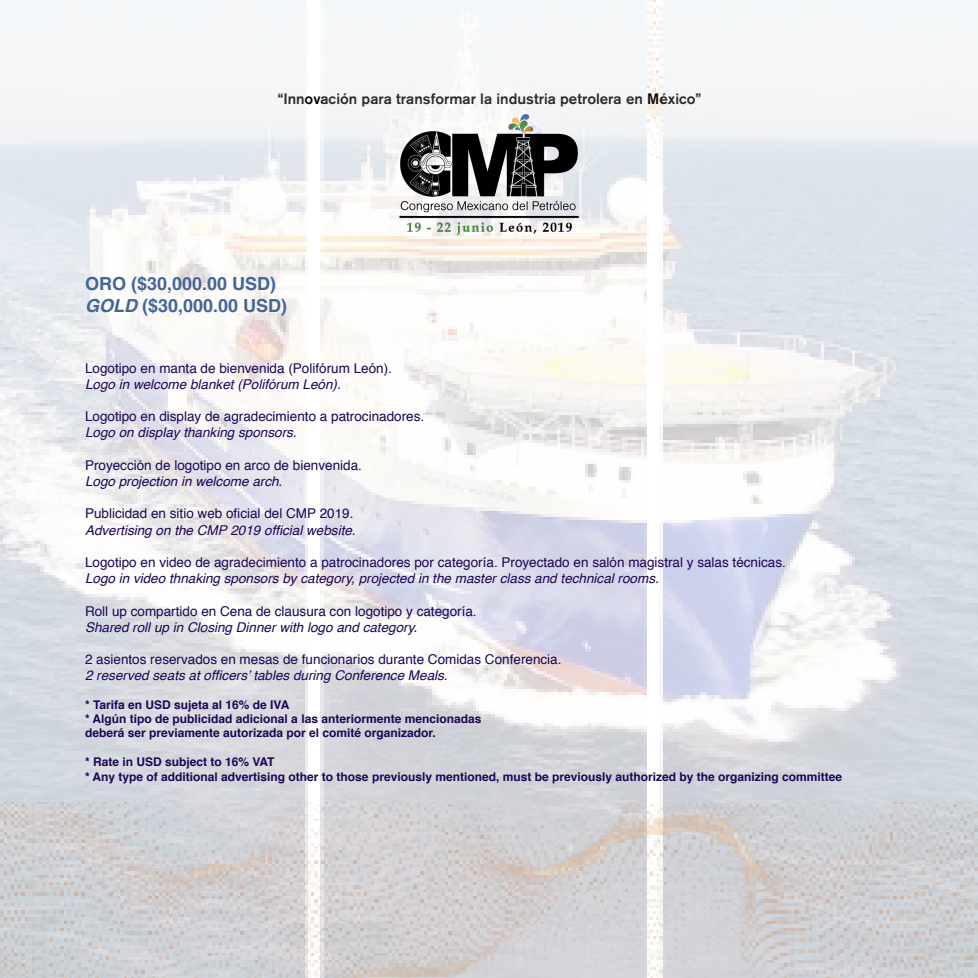
<style>
.page{position:relative;width:978px;height:978px;background:#fff}
.page>*{position:absolute;margin:0;border:0;box-sizing:border-box;transform-origin:0 0}
.t1{font:700 18px "Helvetica";color:#446597}
.t2{font:500 15px "Akzidenz Grotesk BQ";color:#000}
.t3{font:13.5px "Helvetica";color:#1d0556}
.t4{font:italic 13.5px "Helvetica";color:#1d0556}
.t5{font:700 12px "Helvetica";color:#1d0556}
.s1{font-style:italic}
</style>
<div class="page">
<img style="left:0;top:0;width:978px;height:803px">
<img style="left:378px;top:112px;width:222px;height:126px">
<img style="left:0;top:803px;width:978px;height:175px">
<p class="t2" style="left:278px;top:90px;width:425px">“Innovación para transformar la industria petrolera en México”</p>
<p class="t1" style="left:85px;top:270px;width:193px">ORO ($30,000.00 USD)</p>
<p class="t1" style="left:85px;top:291px;width:204px"><span class="s1">GOLD</span> ($30,000.00 USD)</p>
<p class="t3" style="left:85px;top:357px;width:308px">Logotipo en manta de bienvenida (Polifórum León).</p>
<p class="t4" style="left:85px;top:373px;width:257px">Logo in welcome blanket (Polifórum León).</p>
<p class="t3" style="left:85px;top:406px;width:341px">Logotipo en display de agradecimiento a patrocinadores.</p>
<p class="t4" style="left:85px;top:422px;width:213px">Logo on display thanking sponsors.</p>
<p class="t3" style="left:85px;top:455px;width:278px">Proyección de logotipo en arco de bienvenida.</p>
<p class="t4" style="left:85px;top:471px;width:199px">Logo projection in welcome arch.</p>
<p class="t3" style="left:85px;top:503px;width:270px">Publicidad en sitio web oficial del CMP 2019.</p>
<p class="t4" style="left:85px;top:519px;width:272px">Advertising on the CMP 2019 official website.</p>
<p class="t3" style="left:85px;top:552px;width:702px">Logotipo en video de agradecimiento a patrocinadores por categoría. Proyectado en salón magistral y salas técnicas.</p>
<p class="t4" style="left:85px;top:568px;width:575px">Logo in video thnaking sponsors by category, projected in the master class and technical rooms.</p>
<p class="t3" style="left:85px;top:600px;width:393px">Roll up compartido en Cena de clausura con logotipo y categoría.</p>
<p class="t4" style="left:85px;top:616px;width:334px">Shared roll up in Closing Dinner with logo and category.</p>
<p class="t3" style="left:85px;top:649px;width:478px">2 asientos reservados en mesas de funcionarios durante Comidas Conferencia.</p>
<p class="t4" style="left:85px;top:665px;width:364px">2 reserved seats at officers’ tables during Conference Meals.</p>
<p class="t5" style="left:85px;top:695px;width:206px">* Tarifa en USD sujeta al 16% de IVA</p>
<p class="t5" style="left:85px;top:709px;width:398px">* Algún tipo de publicidad adicional a las anteriormente mencionadas</p>
<p class="t5" style="left:85px;top:723px;width:352px">deberá ser previamente autorizada por el comité organizador.</p>
<p class="t5" style="left:85px;top:752px;width:191px">* Rate in USD subject to 16% VAT</p>
<p class="t5" style="left:85px;top:767px;width:759px">* Any type of additional advertising other to those previously mentioned, must be previously authorized by the organizing committee</p>
</div>
